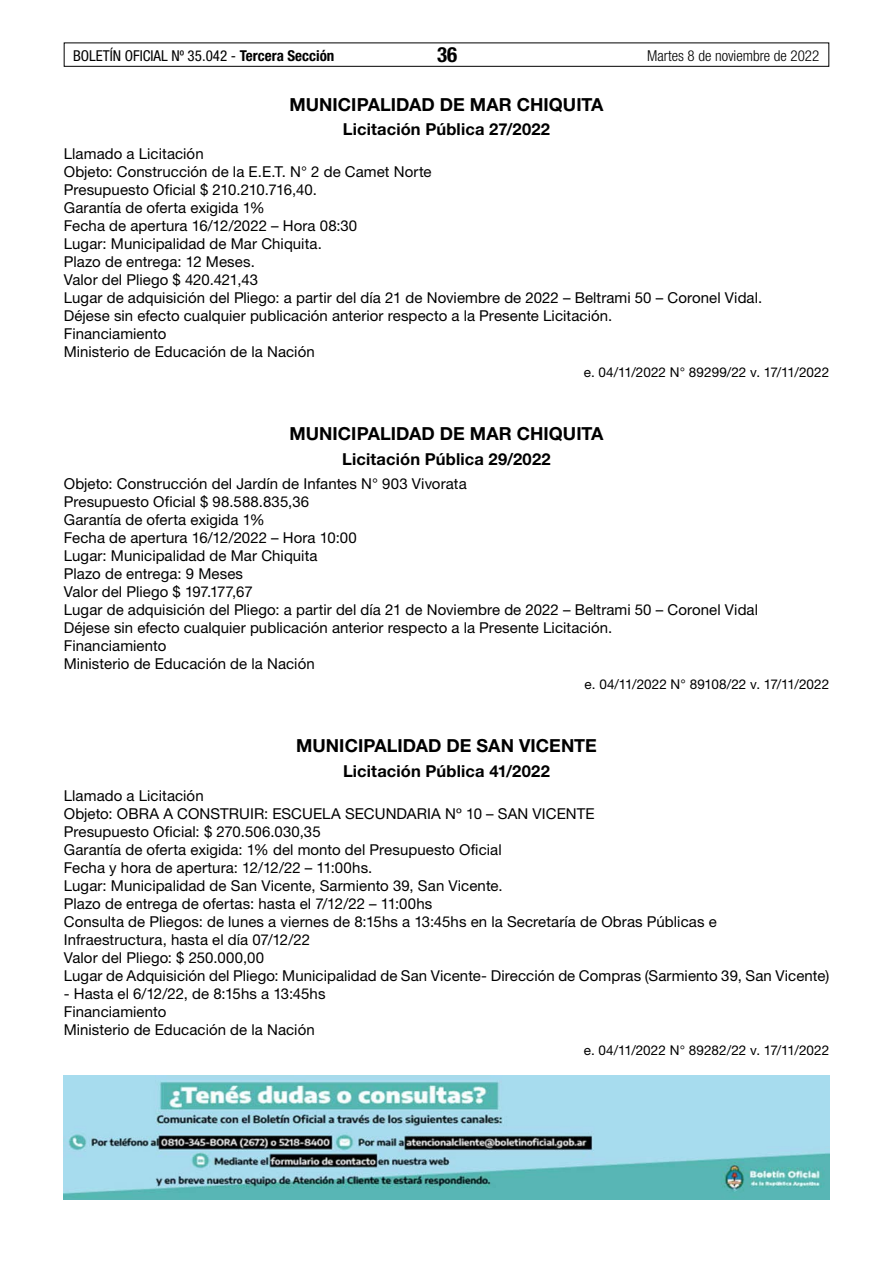
<style>
.page{position:relative;width:893px;height:1263px;background:#fff}
.page>*{position:absolute;margin:0;border:0;box-sizing:border-box;transform-origin:0 0}
.t1{font:700 condensed 21px "Helvetica Neue LT Std";color:#000}
.t2{font:700 18px "Helvetica Neue LT Std";letter-spacing:.005em;color:#000}
.t3{font:700 16.5px "Helvetica Neue LT Std";letter-spacing:.01em;color:#000}
.t4{font:15px/18px "Helvetica Neue LT Std";letter-spacing:.005em;color:#000}
.t5{font:condensed 15px "Helvetica Neue LT Std";color:#000}
.t6{font:300 condensed 15px "Helvetica Neue LT Std";color:#000}
.t7{font:13.5px "Helvetica Neue LT Std";letter-spacing:.005em;color:#000}
.s1{font-weight:700}
</style>
<div class="page">
<div style="left:64px;top:43px;width:765px;height:24px;border:1px solid #000"></div>
<img style="left:64px;top:1076px;width:765px;height:123px">
<p class="t5" style="left:73px;top:47px;width:263px">BOLETÍN OFICIAL Nº 35.042 - <span class="s1">Tercera Sección</span></p>
<h1 class="t1" style="left:437px;top:42px;width:22px">36</h1>
<p class="t6" style="left:647px;top:47px;width:174px">Martes 8 de noviembre de 2022</p>
<p class="t2" style="left:289px;top:93px;width:316px">MUNICIPALIDAD DE MAR CHIQUITA</p>
<p class="t3" style="left:343px;top:119px;width:209px">Licitación Pública 27/2022</p>
<p class="t4" style="left:64px;top:145px;width:700px">Llamado a Licitación<br>Objeto: Construcción de la E.E.T. N° 2 de Camet Norte<br>Presupuesto Oficial $ 210.210.716,40.<br>Garantía de oferta exigida 1%<br>Fecha de apertura 16/12/2022 – Hora 08:30<br>Lugar: Municipalidad de Mar Chiquita.<br>Plazo de entrega: 12 Meses.<br>Valor del Pliego $ 420.421,43<br>Lugar de adquisición del Pliego: a partir del día 21 de Noviembre de 2022 – Beltrami 50 – Coronel Vidal.<br>Déjese sin efecto cualquier publicación anterior respecto a la Presente Licitación.<br>Financiamiento<br>Ministerio de Educación de la Nación</p>
<p class="t7" style="left:584px;top:364px;width:247px">e. 04/11/2022 N° 89299/22 v. 17/11/2022</p>
<p class="t2" style="left:289px;top:423px;width:316px">MUNICIPALIDAD DE MAR CHIQUITA</p>
<p class="t3" style="left:342px;top:449px;width:210px">Licitación Pública 29/2022</p>
<p class="t4" style="left:64px;top:475px;width:696px">Objeto: Construcción del Jardín de Infantes N° 903 Vivorata<br>Presupuesto Oficial $ 98.588.835,36<br>Garantía de oferta exigida 1%<br>Fecha de apertura 16/12/2022 – Hora 10:00<br>Lugar: Municipalidad de Mar Chiquita<br>Plazo de entrega: 9 Meses<br>Valor del Pliego $ 197.177,67<br>Lugar de adquisición del Pliego: a partir del día 21 de Noviembre de 2022 – Beltrami 50 – Coronel Vidal Déjese sin efecto cualquier publicación anterior respecto a la Presente Licitación.<br>Financiamiento<br>Ministerio de Educación de la Nación</p>
<p class="t7" style="left:585px;top:676px;width:246px">e. 04/11/2022 N° 89108/22 v. 17/11/2022</p>
<p class="t2" style="left:296px;top:735px;width:302px">MUNICIPALIDAD DE SAN VICENTE</p>
<p class="t3" style="left:343px;top:760px;width:208px">Licitación Pública 41/2022</p>
<p class="t4" style="left:64px;top:786px;width:767px">Llamado a Licitación<br>Objeto: OBRA A CONSTRUIR: ESCUELA SECUNDARIA Nº 10 – SAN VICENTE<br>Presupuesto Oficial: $ 270.506.030,35<br>Garantía de oferta exigida: 1% del monto del Presupuesto Oficial<br>Fecha y hora de apertura: 12/12/22 – 11:00hs.<br>Lugar: Municipalidad de San Vicente, Sarmiento 39, San Vicente.<br>Plazo de entrega de ofertas: hasta el 7/12/22 – 11:00hs<br>Consulta de Pliegos: de lunes a viernes de 8:15hs a 13:45hs en la Secretaría de Obras Públicas e<br>Infraestructura, hasta el día 07/12/22<br>Valor del Pliego: $ 250.000,00<br>Lugar de Adquisición del Pliego: Municipalidad de San Vicente- Dirección de Compras (Sarmiento 39, San Vicente)</p>
<p class="t4" style="left:64px;top:984px;width:263px">- Hasta el 6/12/22, de 8:15hs a 13:45hs<br>Financiamiento<br>Ministerio de Educación de la Nación</p>
<p class="t7" style="left:584px;top:1042px;width:247px">e. 04/11/2022 N° 89282/22 v. 17/11/2022</p>
</div>
